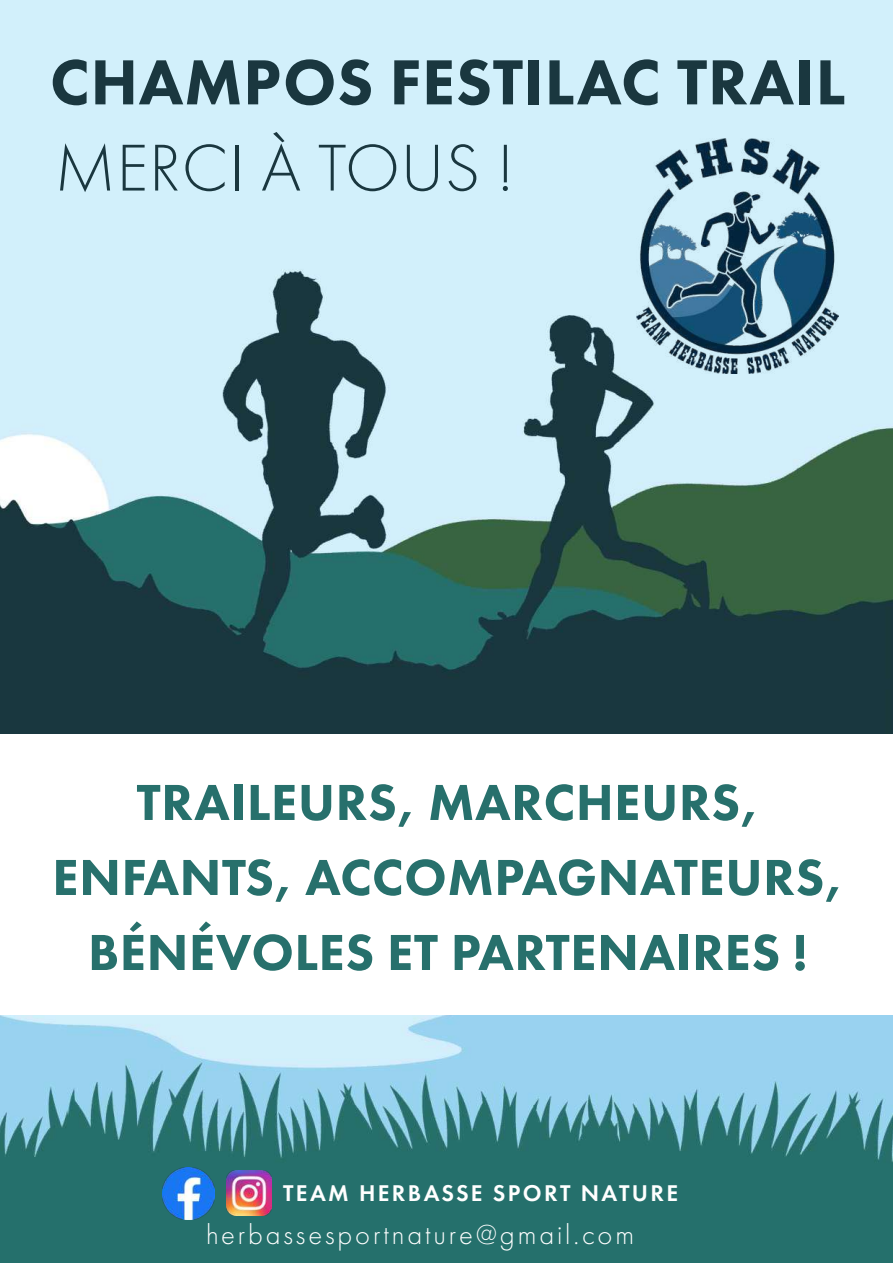
<style>
.page{position:relative;width:893px;height:1263px;background:#fff}
.page>*{position:absolute;margin:0;border:0;box-sizing:border-box;transform-origin:0 0}
.t1{font:300 68.55px "Futura PT";letter-spacing:.01em;color:#1a373f}
.t2{font:800 66px "Futura PT";letter-spacing:.01em;color:#1a373f}
.t3{font:800 52.5px/75px "Futura PT";letter-spacing:.01em;color:#27706c;text-align:center}
.t4{font:300 28.65px "Futura PT";letter-spacing:.1em;color:#fff}
.t5{font:600 23.7px "Futura PT";letter-spacing:.1em;color:#fff}
</style>
<div class="page">
<img style="left:0;top:0;width:893px;height:1263px">
<div style="left:0;top:735px;width:893px;height:280px;background:#fff"></div>
<img style="left:637px;top:138px;width:202px;height:236px">
<img style="left:162px;top:1167px;width:53px;height:52px">
<img style="left:226px;top:1170px;width:46px;height:46px">
<p class="t2" style="left:50px;top:41px;width:797px">CHAMPOS FESTILAC TRAIL</p>
<h1 class="t1" style="left:54px;top:129px;width:461px">MERCI À TOUS !</h1>
<p class="t3" style="left:52px;top:764px;width:792px">TRAILEURS, MARCHEURS,<br>ENFANTS, ACCOMPAGNATEURS,<br>BÉNÉVOLES ET PARTENAIRES !</p>
<p class="t5" style="left:283px;top:1178px;width:397px">TEAM HERBASSE SPORT NATURE</p>
<p class="t4" style="left:206px;top:1218px;width:429px">herbassesportnature@gmail.com</p>
</div>
